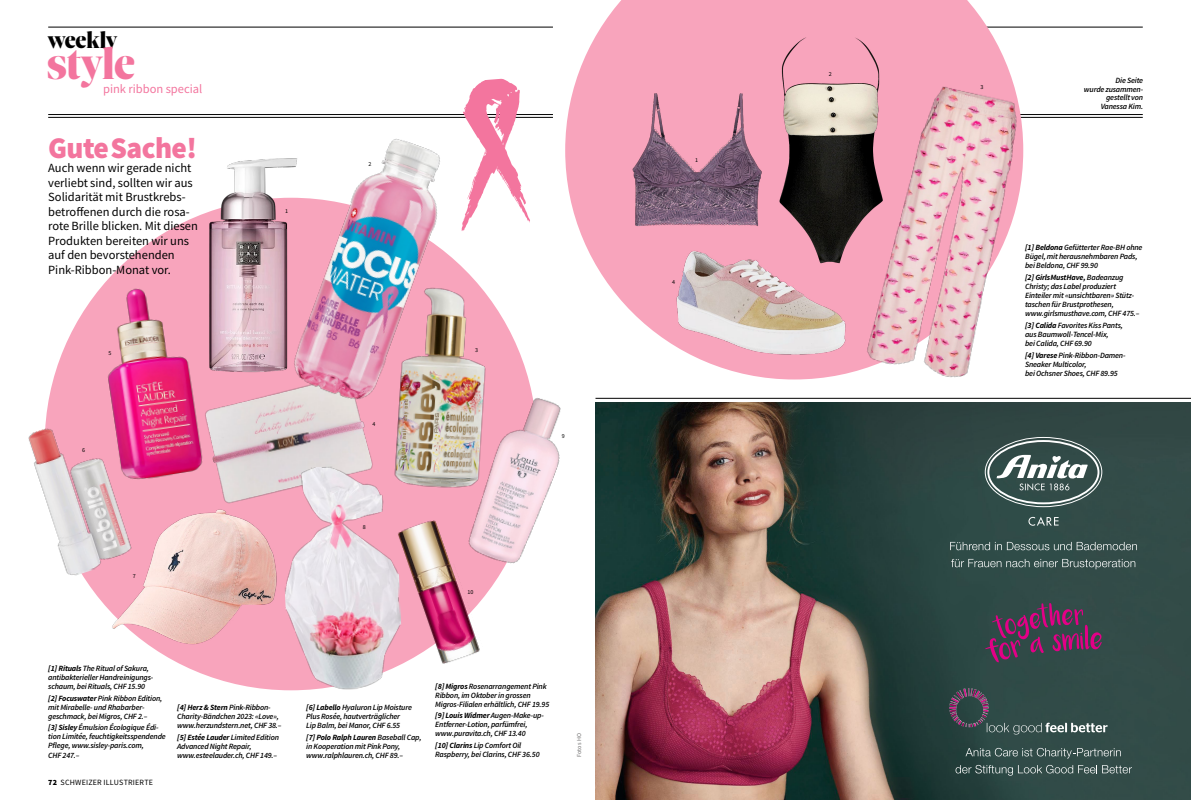
<style>
.page{position:relative;width:1191px;height:800px;background:#fff}
.page>*{position:absolute;margin:0;border:0;box-sizing:border-box;transform-origin:0 0}
._102_Rubrik_SolSe_46{font:900 46px "Sole Serif Big Display";letter-spacing:-.01em;color:#f3759e}
._301_Lead_SSans_12_W{font:900 30px "Source Sans Pro";letter-spacing:-.02em;color:#f3759e}
.t1{font:900 24px "Sole Serif Big Display";letter-spacing:-.005em;color:#000}
._301_Lead_SSans_12_W-2{font:12.5px/14.5px "Source Sans Pro";color:#000}
._301_Lead_SSans_12_W-3{font:12.5px "Source Sans Pro";color:#f3759e}
._801_Legi_kursiv_Wee{font:italic 600 8px/9px "Source Sans Pro";letter-spacing:-.02em;color:#000}
._401_Autor_SSans_Wee{font:italic 600 8px/8.5px "Source Sans Pro";letter-spacing:-.02em;color:#000;text-align:right}
.t2{font:8px "Source Sans Pro";letter-spacing:.025em;color:#000}
._1001_Zahl_SSans_kle{font:6px "Source Sans Pro";color:#000}
._400_Fotobyline_x12{font:6px "Source Sans Pro";letter-spacing:.035em;color:#6d6c6c}
.s1{font-weight:700}
.s2{font-weight:900}
</style>
<div class="page">
<hr style="left:48px;top:27px;width:505px;height:1px;background:#000">
<hr style="left:638px;top:27px;width:504px;height:1px;background:#000">
<hr style="left:48px;top:114px;width:505px;height:1px;background:#000">
<hr style="left:638px;top:114px;width:504px;height:1px;background:#000">
<hr style="left:48px;top:117px;width:505px;height:1px;background:#000">
<hr style="left:638px;top:117px;width:504px;height:1px;background:#000">
<div style="left:45px;top:198px;width:492px;height:492px;background:#f8a4bc;border-radius:50%"></div>
<svg style="left:565px;top:0;width:458px;height:379px;fill:#f8a4bc"></svg>
<img style="left:395px;top:279px;width:105px;height:209px">
<img style="left:191px;top:159px;width:70px;height:210px">
<img style="left:248px;top:369px;width:125px;height:130px">
<img style="left:261px;top:139px;width:208px;height:309px">
<img style="left:404px;top:520px;width:82px;height:144px">
<img style="left:279px;top:463px;width:125px;height:228px">
<img style="left:807px;top:65px;width:234px;height:314px">
<img style="left:621px;top:93px;width:143px;height:139px">
<img style="left:662px;top:246px;width:192px;height:120px">
<img style="left:767px;top:35px;width:132px;height:233px">
<img style="left:452px;top:380px;width:109px;height:200px">
<img style="left:111px;top:503px;width:178px;height:146px">
<img style="left:72px;top:260px;width:176px;height:286px">
<hr style="left:595px;top:398px;width:596px;height:1px;background:#000">
<img style="left:595px;top:403px;width:596px;height:396px">
<svg style="left:950px;top:541px;width:187px;height:9px;background:#586e6b"></svg>
<svg style="left:951px;top:558px;width:184px;height:11px;background:#516865"></svg>
<svg style="left:965px;top:747px;width:155px;height:11px;background:#506764"></svg>
<svg style="left:955px;top:764px;width:177px;height:11px;background:#516764"></svg>
<div style="left:987px;top:440px;width:112px;height:64px;border:2px solid #fff;border-radius:50%"></div>
<svg style="left:996px;top:454px;width:92px;height:36px"></svg>
<svg style="left:1028px;top:516px;width:30px;height:9px"></svg>
<svg style="left:985px;top:603px;width:116px;height:59px;background:#543b54"></svg>
<img style="left:956px;top:688px;width:26px;height:11px">
<img style="left:28px;top:412px;width:114px;height:167px">
<svg style="left:461px;top:78px;width:69px;height:153px"></svg>
<h3 class="t1" style="left:48px;top:22px;width:70px">weekly</h3>
<p class="_102_Rubrik_SolSe_46" style="left:47px;top:30px;width:90px">style</p>
<p class="_301_Lead_SSans_12_W-3" style="left:103px;top:81px;width:101px">pink ribbon special</p>
<p class="_301_Lead_SSans_12_W" style="left:48px;top:127px;width:150px">GuteSache!</p>
<p class="_301_Lead_SSans_12_W-2" style="left:48px;top:161px;width:151px">Auch wenn wir gerade nicht verliebt sind, sollten wir aus<br>Solidarität mit Brustkrebs&shy;betroffenen durch die rosa&shy;rote Brille blicken. Mit diesen<br>Produkten bereiten wir uns auf den bevorstehenden<br>Pink-Ribbon-Monat vor.</p>
<p class="_1001_Zahl_SSans_kle" style="left:285px;top:207px;width:4px">1</p>
<p class="_1001_Zahl_SSans_kle" style="left:368px;top:161px;width:4px">2</p>
<p class="_1001_Zahl_SSans_kle" style="left:108px;top:349px;width:4px">5</p>
<p class="_1001_Zahl_SSans_kle" style="left:82px;top:446px;width:4px">6</p>
<p class="_1001_Zahl_SSans_kle" style="left:373px;top:420px;width:4px">4</p>
<p class="_1001_Zahl_SSans_kle" style="left:475px;top:346px;width:4px">3</p>
<p class="_1001_Zahl_SSans_kle" style="left:562px;top:432px;width:4px">9</p>
<p class="_1001_Zahl_SSans_kle" style="left:133px;top:572px;width:4px">7</p>
<p class="_1001_Zahl_SSans_kle" style="left:363px;top:523px;width:4px">8</p>
<p class="_1001_Zahl_SSans_kle" style="left:467px;top:588px;width:7px">10</p>
<p class="_801_Legi_kursiv_Wee" style="left:48px;top:663px;width:107px"><span class="s1">[1] Rituals</span> The Ritual of Sakura, antibakterieller Handreinigungs&shy;schaum, bei Rituals, CHF 15.90</p>
<p class="_801_Legi_kursiv_Wee" style="left:48px;top:693px;width:116px"><span class="s1">[2] Focuswater</span> Pink Ribbon Edition, mit Mirabelle- und Rhabarber&shy;geschmack, bei Migros, CHF 2.–</p>
<p class="_801_Legi_kursiv_Wee" style="left:48px;top:723px;width:119px"><span class="s1">[3] Sisley</span> Émulsion Écologique Édi&shy;tion Limitée, feuchtigkeitsspendende<br>Pflege, www.sisley-paris.com,<br>CHF 247.–</p>
<p class="t2" style="left:48px;top:777px;width:106px"><span class="s2">72</span> SCHWEIZER ILLUSTRIERTE</p>
<p class="_801_Legi_kursiv_Wee" style="left:177px;top:702px;width:106px"><span class="s1">[4] Herz &amp; Stern</span> Pink-Ribbon-<br>Charity-Bändchen 2023: «Love», www.herzundstern.net, CHF 38.–</p>
<p class="_801_Legi_kursiv_Wee" style="left:177px;top:732px;width:103px"><span class="s1">[5] Estée Lauder</span> Limited Edition<br>Advanced Night Repair, www.esteelauder.ch, CHF 149.–</p>
<p class="_801_Legi_kursiv_Wee" style="left:306px;top:702px;width:107px"><span class="s1">[6] Labello</span> Hyaluron Lip Moisture<br>Plus Rosée, hautverträglicher<br>Lip Balm, bei Manor, CHF 6.55</p>
<p class="_801_Legi_kursiv_Wee" style="left:306px;top:732px;width:117px"><span class="s1">[7] Polo Ralph Lauren</span> Baseball Cap, in Kooperation mit Pink Pony, www.ralphlauren.ch, CHF 89.–</p>
<p class="_801_Legi_kursiv_Wee" style="left:435px;top:681px;width:115px"><span class="s1">[8] Migros</span> Rosenarrangement Pink<br>Ribbon, im Oktober in grossen<br>Migros-Filialen erhältlich, CHF 19.95</p>
<p class="_801_Legi_kursiv_Wee" style="left:435px;top:711px;width:110px"><span class="s1">[9] Louis Widmer</span> Augen-Make-up-<br>Entferner-Lotion, parfümfrei, www.puravita.ch, CHF 13.40</p>
<p class="_801_Legi_kursiv_Wee" style="left:435px;top:740px;width:106px"><span class="s1">[10] Clarins</span> Lip Comfort Oil<br>Raspberry, bei Clarins, CHF 36.50</p>
<p class="_400_Fotobyline_x12" style="left:575px;top:757px;width:26px;rotate:-90deg">Fotos HO</p>
<p class="_1001_Zahl_SSans_kle" style="left:695px;top:156px;width:4px">1</p>
<p class="_1001_Zahl_SSans_kle" style="left:672px;top:278px;width:4px">4</p>
<p class="_1001_Zahl_SSans_kle" style="left:828px;top:70px;width:4px">2</p>
<p class="_1001_Zahl_SSans_kle" style="left:980px;top:83px;width:4px">3</p>
<p class="_401_Autor_SSans_Wee" style="left:1083px;top:76px;width:61px">Die Seite<br>wurde zusammen&shy;gestellt von<br>Vanessa Kim.</p>
<p class="_801_Legi_kursiv_Wee" style="left:1025px;top:243px;width:119px"><span class="s1">[1] Beldona</span> Gefütterter Rae-BH ohne<br>Bügel, mit herausnehmbaren Pads, bei Beldona, CHF 99.90</p>
<p class="_801_Legi_kursiv_Wee" style="left:1025px;top:272px;width:116px"><span class="s1">[2] GirlsMustHave,</span> Badeanzug<br>Christy; das Label produziert<br>Einteiler mit «unsichtbaren» Stütz&shy;taschen für Brustprothesen, www.girlsmusthave.com, CHF 475.–</p>
<p class="_801_Legi_kursiv_Wee" style="left:1025px;top:320px;width:99px"><span class="s1">[3] Calida</span> Favorites Kiss Pants, aus Baumwoll-Tencel-Mix,<br>bei Calida, CHF 69.90</p>
<p class="_801_Legi_kursiv_Wee" style="left:1025px;top:350px;width:102px"><span class="s1">[4] Varese</span> Pink-Ribbon-Damen-<br>Sneaker Multicolor,<br>bei Ochsner Shoes, CHF 89.95</p>
</div>
